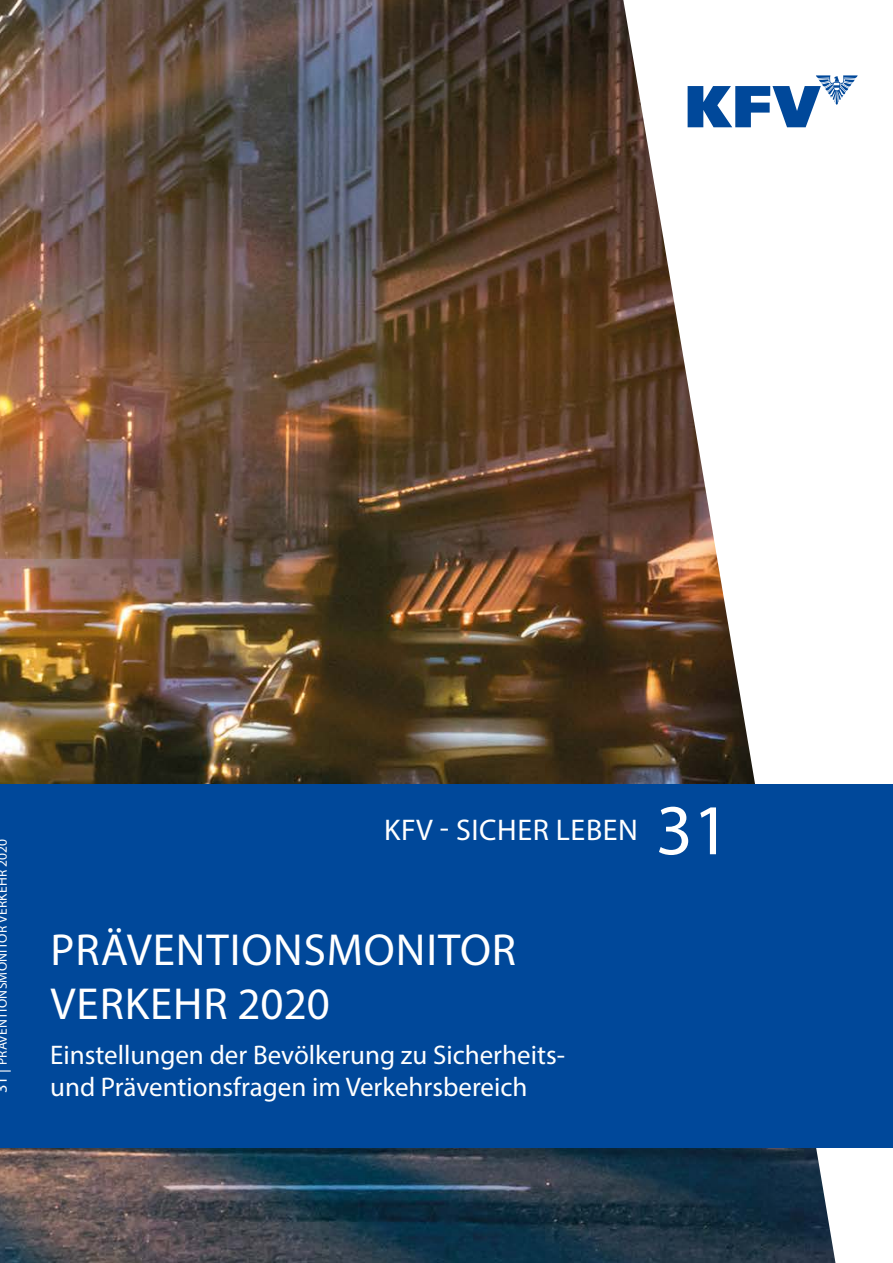
<style>
.page{position:relative;width:893px;height:1263px;background:#fff}
.page>*{position:absolute;margin:0;border:0;box-sizing:border-box;transform-origin:0 0}
.COVER-1{font:72px "Myriad Pro";color:#fff}
.COVER-1-2{font:45px/54px "Myriad Pro";letter-spacing:.02em;color:#fff}
.COVER-1-3{font:30px "Myriad Pro";letter-spacing:.02em;color:#fff}
.COVER_-_2{font:27px "Myriad Pro";color:#fff}
.t1{font:16.5px "Myriad Pro";color:#fff}
.t2{font:13.5px "Myriad Pro";letter-spacing:.02em;color:#fff}
</style>
<div class="page">
<img style="left:0;top:0;width:623px;height:1263px">
<svg style="left:623px;top:0;width:213px;height:1263px"></svg>
<svg style="left:688px;top:75px;width:170px;height:52px"></svg>
<div style="left:0;top:784px;width:893px;height:364px;background:#00489a"></div>
<p class="COVER-1-3" style="left:384px;top:812px;width:255px">KFV - SICHER LEBEN</p>
<p class="t2" style="left:-6px;top:1065px;width:228px;rotate:-90deg">PRÄVENTIONSMONITOR VERKEHR 2020</p>
<p class="COVER-1-2" style="left:51px;top:922px;width:467px">PRÄVENTIONSMONITOR<br>VERKEHR 2020</p>
<p class="COVER_-_2" style="left:50px;top:1038px;width:516px">Einstellungen der Bevölkerung zu Sicherheits-</p>
<p class="t1" style="left:-9px;top:1093px;width:26px;rotate:-90deg">31 |</p>
<p class="COVER_-_2" style="left:50px;top:1070px;width:479px">und Präventionsfragen im Verkehrsbereich</p>
<p class="COVER-1" style="left:656px;top:786px;width:75px">31</p>
</div>
